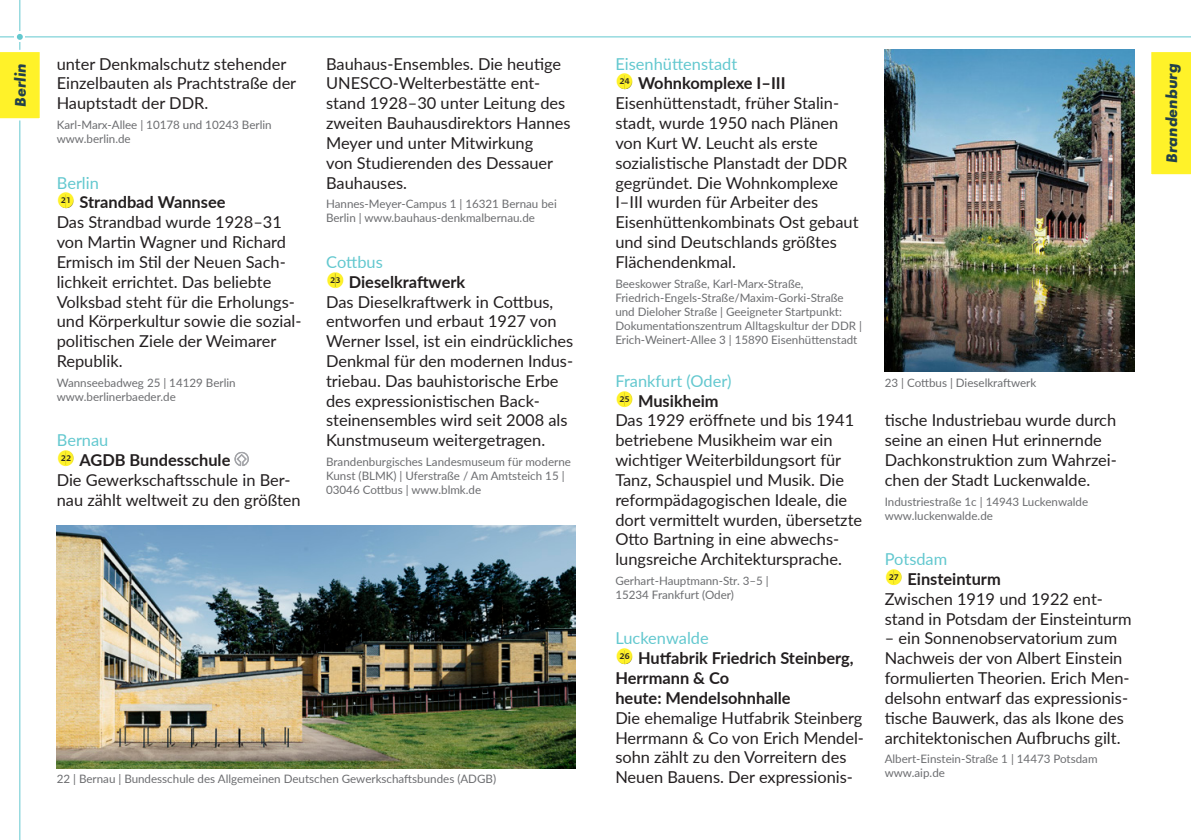
<style>
.page{position:relative;width:1191px;height:840px;background:#fff}
.page>*{position:absolute;margin:0;border:0;box-sizing:border-box;transform-origin:0 0}
.Stadt{font:25px "Fedra Sans Std";color:#231f20}
.Fließtext{font:16.4px/19.8px "Lato";color:#231f20}
.t1{font:700 16.4px/19.8px "Lato";color:#231f20}
.Stadt-2{font:16.4px "Lato";color:#63c8cf}
.Bundesland{font:italic 700 16px "Futura PT";color:#22404a}
.Anschirft___Bildunte{font:11.6px/14px "Lato";color:#6c6d70}
.s1{font-family:"Fedra Sans Std";font-weight:400;font-size:22px;color:#fff229}
</style>
<div class="page">
<hr style="left:19px;top:0;width:1px;height:839px;background:#63c8cf">
<hr style="left:0;top:36px;width:1191px;height:1px;background:#63c8cf">
<div style="left:14px;top:31px;width:11px;height:11px;background:#fff"></div>
<svg style="left:17px;top:34px;width:6px;height:6px"></svg>
<svg style="left:234px;top:451px;width:15px;height:15px"></svg>
<svg style="left:0;top:49px;width:40px;height:73px;background:#fef33e"></svg>
<div style="left:1151px;top:52px;width:40px;height:123px;background:#fff229"></div>
<img style="left:57px;top:525px;width:518px;height:243px">
<img style="left:884px;top:50px;width:250px;height:321px">
<p class="Fließtext" style="left:326px;top:53px;width:246px">Bauhaus-Ensembles. Die heutige<br>UNESCO-Welterbestätte ent&shy;stand 1928–30 unter Leitung des zweiten Bauhausdirektors Hannes<br>Meyer und unter Mitwirkung<br>von Studierenden des Dessauer<br>Bauhauses.</p>
<p class="Anschirft___Bildunte" style="left:326px;top:196px;width:232px">Hannes-Meyer-Campus 1 | 16321 Bernau bei<br>Berlin | www.bauhaus-denkmalbernau.de</p>
<p class="Stadt-2" style="left:615px;top:52px;width:123px">Eisenhüttenstadt</p>
<p class="t1" style="left:615px;top:73px;width:172px"><span class="s1">(24)</span> Wohnkomplexe I–III</p>
<p class="Fließtext" style="left:615px;top:93px;width:245px">Eisenhüttenstadt, früher Stalin&shy;stadt, wurde 1950 nach Plänen von Kurt W. Leucht als erste sozialistische Planstadt der DDR gegründet. Die Wohnkomplexe<br>I–III wurden für Arbeiter des<br>Eisenhüttenkombinats Ost gebaut und sind Deutschlands größtes<br>Flächendenkmal.</p>
<p class="Anschirft___Bildunte" style="left:615px;top:276px;width:248px">Beeskower Straße, Karl-Marx-Straße, Friedrich-Engels-Straße/Maxim-Gorki-Straße und Dieloher Straße | Geeigneter Startpunkt:<br>Dokumentationszentrum Alltagskultur der DDR | Erich-Weinert-Allee 3 | 15890 Eisenhüttenstadt</p>
<p class="Fließtext" style="left:57px;top:53px;width:241px">unter Denkmalschutz stehender<br>Einzelbauten als Prachtstraße der<br>Hauptstadt der DDR.</p>
<p class="Anschirft___Bildunte" style="left:57px;top:117px;width:216px">Karl-Marx-Allee | 10178 und 10243 Berlin www.berlin.de</p>
<p class="Bundesland" style="left:11px;top:107px;width:45px;rotate:-90deg">Berlin</p>
<p class="Stadt" style="left:615px;top:65px;width:21px">●</p>
<p class="Stadt-2" style="left:57px;top:171px;width:44px">Berlin</p>
<p class="t1" style="left:57px;top:192px;width:170px"><span class="s1">(21)</span> Strandbad Wannsee</p>
<p class="Fließtext" style="left:57px;top:211px;width:246px">Das Strandbad wurde 1928–31 von Martin Wagner und Richard<br>Ermisch im Stil der Neuen Sach&shy;lichkeit errichtet. Das beliebte<br>Volksbad steht für die Erholungs&shy;und Körperkultur sowie die sozial&shy;politischen Ziele der Weimarer<br>Republik.</p>
<p class="Anschirft___Bildunte" style="left:57px;top:375px;width:180px">Wannseebadweg 25 | 14129 Berlin www.berlinerbaeder.de</p>
<p class="Stadt" style="left:57px;top:184px;width:21px">●</p>
<p class="Stadt-2" style="left:326px;top:250px;width:58px">Cottbus</p>
<p class="t1" style="left:326px;top:271px;width:141px"><span class="s1">(23)</span> Dieselkraftwerk</p>
<p class="Fließtext" style="left:326px;top:291px;width:249px">Das Dieselkraftwerk in Cottbus, entworfen und erbaut 1927 von<br>Werner Issel, ist ein eindrückliches<br>Denkmal für den modernen Indus&shy;triebau. Das bauhistorische Erbe des expressionistischen Back&shy;steinensembles wird seit 2008 als<br>Kunstmuseum weitergetragen.</p>
<p class="Anschirft___Bildunte" style="left:326px;top:454px;width:246px">Brandenburgisches Landesmuseum für moderne<br>Kunst (BLMK) | Uferstraße / Am Amtsteich 15 |<br>03046 Cottbus | www.blmk.de</p>
<p class="Stadt" style="left:326px;top:263px;width:21px">●</p>
<p class="Stadt-2" style="left:615px;top:369px;width:117px">Frankfurt (Oder)</p>
<p class="t1" style="left:615px;top:390px;width:105px"><span class="s1">(25)</span> Musikheim</p>
<p class="Fließtext" style="left:615px;top:409px;width:248px">Das 1929 eröffnete und bis 1941 betriebene Musikheim war ein wichtiger Weiterbildungsort für<br>Tanz, Schauspiel und Musik. Die reformpädagogischen Ideale, die dort vermittelt wurden, übersetzte<br>Otto Bartning in eine abwechs&shy;lungsreiche Architektursprache.</p>
<p class="Anschirft___Bildunte" style="left:615px;top:573px;width:155px">Gerhart-Hauptmann-Str. 3–5 |<br>15234 Frankfurt (Oder)</p>
<p class="Stadt" style="left:615px;top:382px;width:21px">●</p>
<p class="Stadt-2" style="left:57px;top:428px;width:53px">Bernau</p>
<p class="t1" style="left:57px;top:449px;width:175px"><span class="s1">(22)</span> AGDB Bundesschule</p>
<p class="Fließtext" style="left:57px;top:469px;width:245px">Die Gewerkschaftsschule in Ber&shy;nau zählt weltweit zu den größten</p>
<p class="Stadt" style="left:57px;top:441px;width:21px">●</p>
<p class="Anschirft___Bildunte" style="left:57px;top:771px;width:441px">22 | Bernau | Bundesschule des Allgemeinen Deutschen Gewerkschaftsbundes (ADGB)</p>
<p class="Stadt-2" style="left:615px;top:626px;width:95px">Luckenwalde</p>
<p class="t1" style="left:615px;top:647px;width:240px"><span class="s1">(26)</span> Hutfabrik Friedrich Steinberg,<br>Herrmann &amp; Co<br>heute: Mendelsohnhalle</p>
<p class="Fließtext" style="left:615px;top:706px;width:250px">Die ehemalige Hutfabrik Steinberg<br>Herrmann &amp; Co von Erich Mendel&shy;sohn zählt zu den Vorreitern des<br>Neuen Bauens. Der expressionis-</p>
<p class="Stadt" style="left:615px;top:639px;width:21px">●</p>
<p class="Anschirft___Bildunte" style="left:884px;top:375px;width:153px">23 | Cottbus | Dieselkraftwerk</p>
<p class="Fließtext" style="left:884px;top:409px;width:234px">tische Industriebau wurde durch seine an einen Hut erinnernde<br>Dachkonstruktion zum Wahrzei&shy;chen der Stadt Luckenwalde.</p>
<p class="Anschirft___Bildunte" style="left:884px;top:493px;width:205px">Industriestraße 1c | 14943 Luckenwalde www.luckenwalde.de</p>
<p class="Stadt-2" style="left:885px;top:547px;width:64px">Potsdam</p>
<p class="t1" style="left:884px;top:568px;width:117px"><span class="s1">(27)</span> Einsteinturm</p>
<p class="Fließtext" style="left:884px;top:588px;width:248px">Zwischen 1919 und 1922 ent&shy;stand in Potsdam der Einsteinturm</p>
<p class="Fließtext" style="left:884px;top:627px;width:246px">– ein Sonnenobservatorium zum Nachweis der von Albert Einstein formulierten Theorien. Erich Men&shy;delsohn entwarf das expressionis&shy;tische Bauwerk, das als Ikone des architektonischen Aufbruchs gilt.</p>
<p class="Anschirft___Bildunte" style="left:884px;top:751px;width:214px">Albert-Einstein-Straße 1 | 14473 Potsdam www.aip.de</p>
<p class="Stadt" style="left:884px;top:560px;width:21px">●</p>
<p class="Bundesland" style="left:1162px;top:163px;width:101px;rotate:-90deg">Brandenburg</p>
</div>
